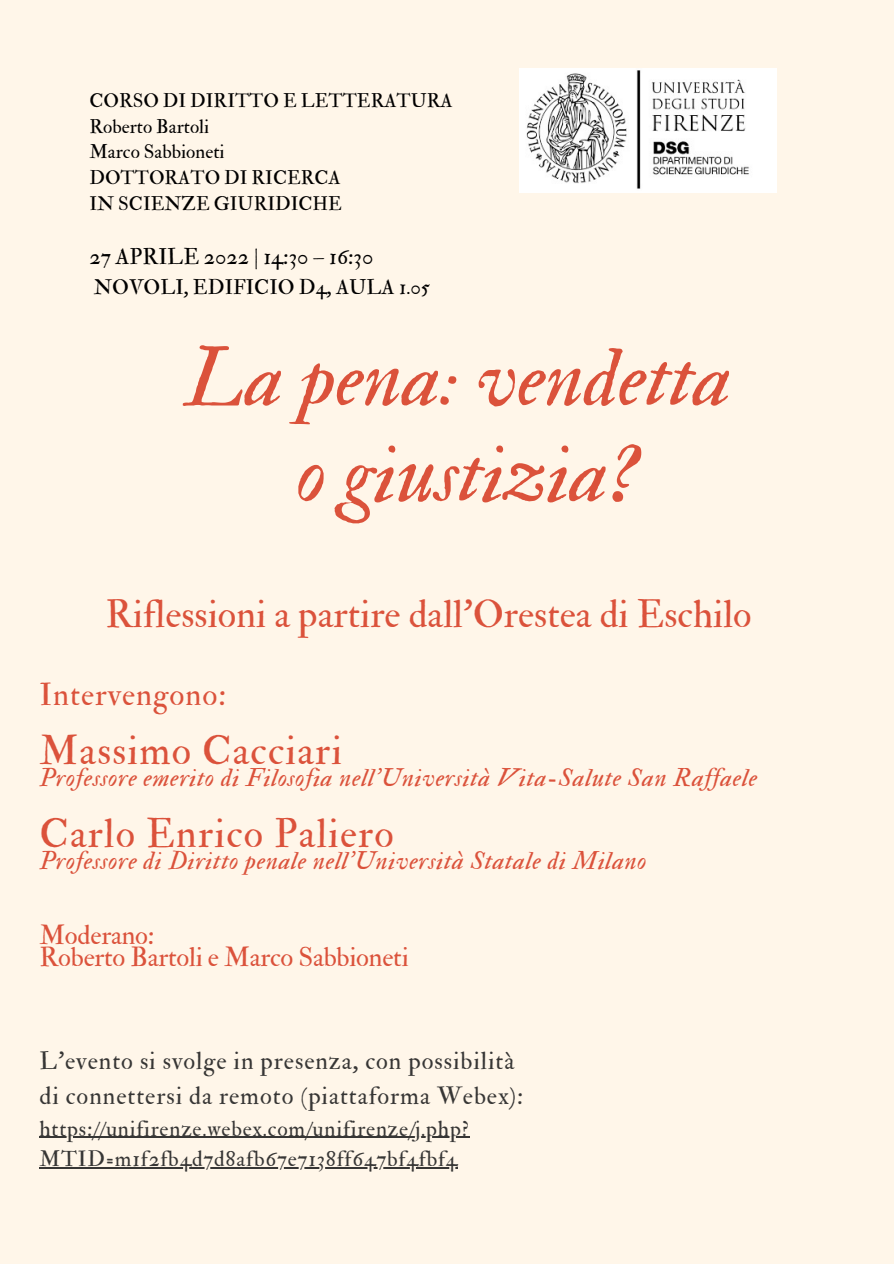
<style>
.page{position:relative;width:894px;height:1264px;background:#fff}
.page>*{position:absolute;margin:0;border:0;box-sizing:border-box;transform-origin:0 0}
.t1{font:82.2px "IM FELL Double Pica Italic";color:#db523b}
.t2{font:40.2px "IM FELL Double Pica Roman";letter-spacing:.03em;color:#db523b}
.t3{font:38.4px "IM FELL Double Pica Roman";color:#db523b}
.t4{font:31.2px "IM FELL Double Pica Roman";letter-spacing:.03em;color:#db523b}
.t5{font:26.7px "IM FELL Double Pica Roman";letter-spacing:-.01em;color:#db523b}
.t6{font:25.2px "IM FELL Double Pica Italic";letter-spacing:.03em;color:#db523b}
.t7{font:24.45px "IM FELL Double Pica Roman";letter-spacing:.04em;color:#373635}
.t8{font:22.2px "IM FELL Double Pica Roman";color:#000}
.t9{font:21.6px/30.5px "IM FELL Double Pica Roman";letter-spacing:.04em;color:#373635}
.t10{font:20.7px "IM FELL Double Pica Roman";color:#000}
.t11{font:19.2px "IM FELL Double Pica Roman";color:#000}
</style>
<div class="page">
<div style="left:0;top:0;width:893px;height:1263px;background:#fff6e9"></div>
<hr style="left:39px;top:1136px;width:430px;height:1px;background:#373635">
<hr style="left:39px;top:1167px;width:419px;height:1px;background:#373635">
<img style="left:519px;top:68px;width:256px;height:124px">
<p class="t11" style="left:89px;top:89px;width:365px">CORSO DI DIRITTO E LETTERATURA</p>
<p class="t11" style="left:89px;top:114px;width:121px">Roberto Bartoli</p>
<p class="t11" style="left:89px;top:140px;width:137px">Marco Sabbioneti</p>
<p class="t11" style="left:89px;top:166px;width:253px">DOTTORATO DI RICERCA</p>
<p class="t11" style="left:89px;top:192px;width:254px">IN SCIENZE GIURIDICHE</p>
<p class="t8" style="left:89px;top:243px;width:285px">27 APRILE 2022 | 14:30 – 16:30</p>
<p class="t10" style="left:94px;top:274px;width:337px">NOVOLI, EDIFICIO D4, AULA 1.05</p>
<p class="t1" style="left:185px;top:328px;width:547px">La pena: vendetta</p>
<p class="t1" style="left:297px;top:424px;width:341px">o giustizia?</p>
<p class="t3" style="left:105px;top:591px;width:647px">Riflessioni a partire dall'Orestea di Eschilo</p>
<p class="t4" style="left:39px;top:675px;width:188px">Intervengono:</p>
<p class="t2" style="left:39px;top:725px;width:304px">Massimo Cacciari</p>
<p class="t6" style="left:39px;top:762px;width:719px">Professore emerito di Filosofia nell'Università Vita-Salute San Raf aele</p>
<p class="t2" style="left:39px;top:809px;width:356px">Carlo Enrico Paliero</p>
<p class="t6" style="left:39px;top:845px;width:608px">Professore di Diritto penale nell'Università Statale di Milano</p>
<p class="t5" style="left:39px;top:918px;width:116px">Moderano:</p>
<p class="t5" style="left:39px;top:941px;width:371px">Roberto Bartoli e Marco Sabbioneti</p>
<p class="t7" style="left:39px;top:1046px;width:476px">L'evento si svolge in presenza, con possibilità</p>
<p class="t7" style="left:39px;top:1081px;width:485px">di connettersi da remoto (piattaforma Webex):</p>
<p class="t9" style="left:39px;top:1113px;width:431px">https://unifirenze.webex.com/unifirenze/j.php?<br>MTID=m1f2fb4d7d8afb67e7138ff647bf4fbf4</p>
</div>
